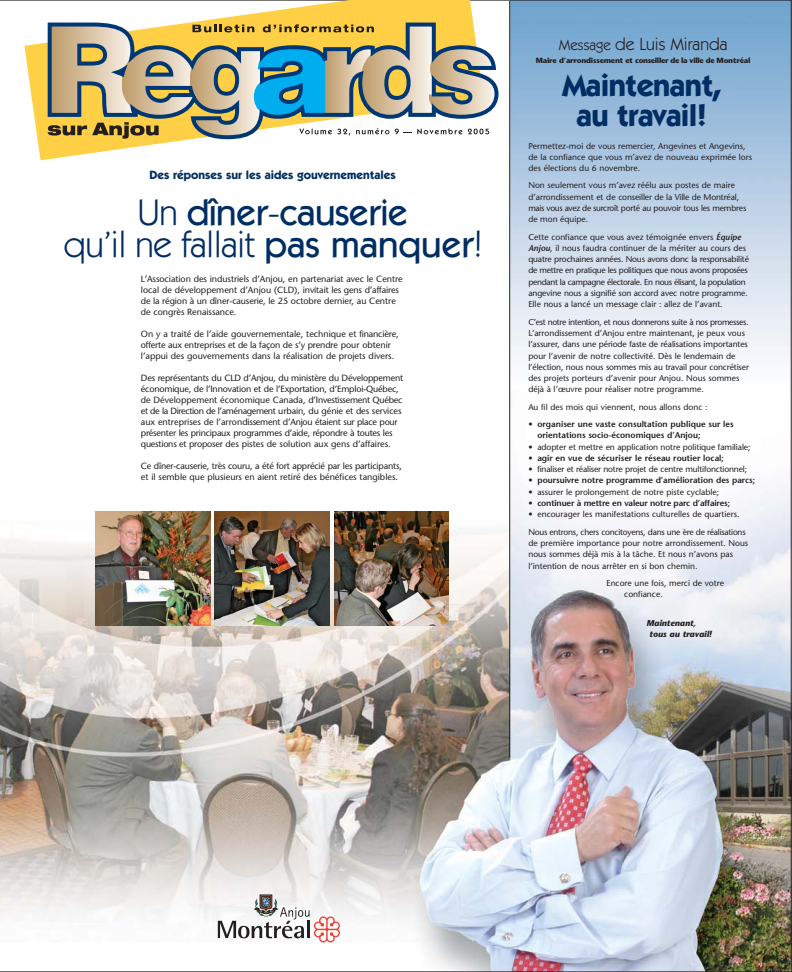
<style>
.page{position:relative;width:792px;height:972px;background:#fff}
.page>*{position:absolute;margin:0;border:0;box-sizing:border-box;transform-origin:0 0}
.t1{font:500 36.8px/31.8px "Itc Kabel";letter-spacing:-.015em;color:#002d62;text-align:center}
.t2{font:700 30.9px/29.7px "Itc Kabel";letter-spacing:-.02em;color:#002d62;text-align:center}
.t3{font:17.4px "Itc Kabel";color:#231f20}
.t4{font:700 12px "Itc Kabel";color:#002d62}
.t5{font:9px/11px "Stone Sans";letter-spacing:-.015em;color:#231f20}
.t6{font:8.5px/11.3px "Stone Sans";color:#231f20}
.t7{font:600 8.5px/11.3px "Stone Sans";color:#231f20}
.t8{font:8.5px "Stone Sans";letter-spacing:-.02em;color:#231f20}
.t9{font:600 8.5px "Stone Sans";letter-spacing:-.02em;color:#231f20}
.t10{font:italic 700 8.5px/11.3px "Stone Sans";color:#231f20}
.t11{font:700 7.5px "Stone Sans";letter-spacing:-.025em;color:#231f20}
.s1{font-weight:400}
.s2{font-size:14.9px}
.s3{font-weight:600;font-style:italic}
</style>
<div class="page">
<img style="left:0;top:0;width:791px;height:972px">
<svg style="left:24px;top:0;width:460px;height:160px"></svg>
<svg style="left:46px;top:21px;width:454px;height:120px"></svg>
<svg style="left:48px;top:24px;width:448px;height:115px;background:#adae8f"></svg>
<hr style="left:509px;top:1px;width:1px;height:757px;background:#231f20">
<svg style="left:218px;top:895px;width:122px;height:47px"></svg>
<img style="left:95px;top:512px;width:115px;height:113px">
<img style="left:215px;top:512px;width:114px;height:113px">
<img style="left:334px;top:512px;width:115px;height:113px">
<h3 class="t4" style="left:149px;top:170px;width:248px">Des réponses sur les aides gouvernementales</h3>
<h1 class="t1" style="left:63px;top:200px;width:420px"><span class="s1">Un</span> dîner<span class="s1">-</span>causerie<br><span class="s1">qu’il ne fallait</span> pas manquer<span class="s1">!</span></h1>
<p class="t5" style="left:141px;top:274px;width:263px">L’Association des industriels d’Anjou, en partenariat avec le Centre local de développement d’Anjou (CLD), invitait les gens d’affaires de la région à un dîner-causerie, le 25 octobre dernier, au Centre de congrès Renaissance.</p>
<p class="t5" style="left:141px;top:329px;width:259px">On y a traité de l’aide gouvernementale, technique et financière, offerte aux entreprises et de la façon de s’y prendre pour obtenir l’appui des gouvernements dans la réalisation de projets divers.</p>
<p class="t5" style="left:141px;top:373px;width:264px">Des représentants du CLD d’Anjou, du ministère du Développement économique, de l’Innovation et de l’Exportation, d’Emploi-Québec, de Développement économique Canada, d’Investissement Québec et de la Direction de l’aménagement urbain, du génie et des services aux entreprises de l’arrondissement d’Anjou étaient sur place pour présenter les principaux programmes d’aide, répondre à toutes les questions et proposer des pistes de solution aux gens d’affaires.</p>
<p class="t5" style="left:141px;top:461px;width:262px">Ce dîner-causerie, très couru, a été fort apprécié par les participants, et il semble que plusieurs en aient retiré des bénéfices tangibles.</p>
<h3 class="t3" style="left:559px;top:37px;width:170px"><span class="s2">Message</span> de Luis Miranda</h3>
<p class="t11" style="left:535px;top:58px;width:216px">Maire d’arrondissement et conseiller de la ville de Montréal</p>
<h2 class="t2" style="left:562px;top:73px;width:160px">Maintenant, au travail!</h2>
<p class="t6" style="left:528px;top:141px;width:225px">Permettez-moi de vous remercier, Angevines et Angevins, de la confiance que vous m’avez de nouveau exprimée lors des élections du 6 novembre.</p>
<p class="t6" style="left:528px;top:181px;width:219px">Non seulement vous m’avez réélu aux postes de maire d’arrondissement et de conseiller de la Ville de Montréal, mais vous avez de surcroît porté au pouvoir tous les membres de mon équipe.</p>
<p class="t6" style="left:528px;top:232px;width:222px">Cette confiance que vous avez témoignée envers <span class="s3">Équipe Anjou</span>, il nous faudra continuer de la mériter au cours des quatre prochaines années. Nous avons donc la responsabilité de mettre en pratique les politiques que nous avons proposées pendant la campagne électorale. En nous élisant, la population angevine nous a signifié son accord avec notre programme.<br>Elle nous a lancé un message clair : allez de l’avant.</p>
<p class="t6" style="left:528px;top:317px;width:222px">C’est notre intention, et nous donnerons suite à nos promesses.<br>L’arrondissement d’Anjou entre maintenant, je peux vous l’assurer, dans une période faste de réalisations importantes pour l’avenir de notre collectivité. Dès le lendemain de l’élection, nous nous sommes mis au travail pour concrétiser des projets porteurs d’avenir pour Anjou. Nous sommes déjà à l’œuvre pour réaliser notre programme.</p>
<p class="t6" style="left:528px;top:402px;width:181px">Au fil des mois qui viennent, nous allons donc :</p>
<p class="t7" style="left:537px;top:419px;width:198px;text-indent:-9px"><span class="s1">•</span> organiser une vaste consultation publique sur les orientations socio-économiques d’Anjou;</p>
<p class="t6" style="left:528px;top:442px;width:224px">• adopter et mettre en application notre politique familiale;</p>
<p class="t7" style="left:528px;top:453px;width:197px"><span class="s1">•</span> agir en vue de sécuriser le réseau routier local;</p>
<p class="t8" style="left:528px;top:466px;width:220px">• finaliser et réaliser notre projet de centre multifonctionnel;</p>
<p class="t7" style="left:528px;top:476px;width:228px"><span class="s1">•</span> poursuivre notre programme d’amélioration des parcs;</p>
<p class="t6" style="left:528px;top:487px;width:192px">• assurer le prolongement de notre piste cyclable;</p>
<p class="t9" style="left:528px;top:500px;width:203px"><span class="s1">•</span> continuer à mettre en valeur notre parc d’affaires;</p>
<p class="t6" style="left:528px;top:507px;width:219px;line-height:17.3px">• encourager les manifestations culturelles de quartiers.<br>Nous entrons, chers concitoyens, dans une ère de réalisations</p>
<p class="t6" style="left:528px;top:538px;width:221px">de première importance pour notre arrondissement. Nous nous sommes déjà mis à la tâche. Et nous n’avons pas l’intention de nous arrêter en si bon chemin.</p>
<p class="t6" style="left:624px;top:578px;width:101px;text-indent:-18px">Encore une fois, merci de votre confiance.</p>
<p class="t10" style="left:649px;top:618px;width:64px;text-indent:-3px">Maintenant, tous au travail!</p>
</div>
